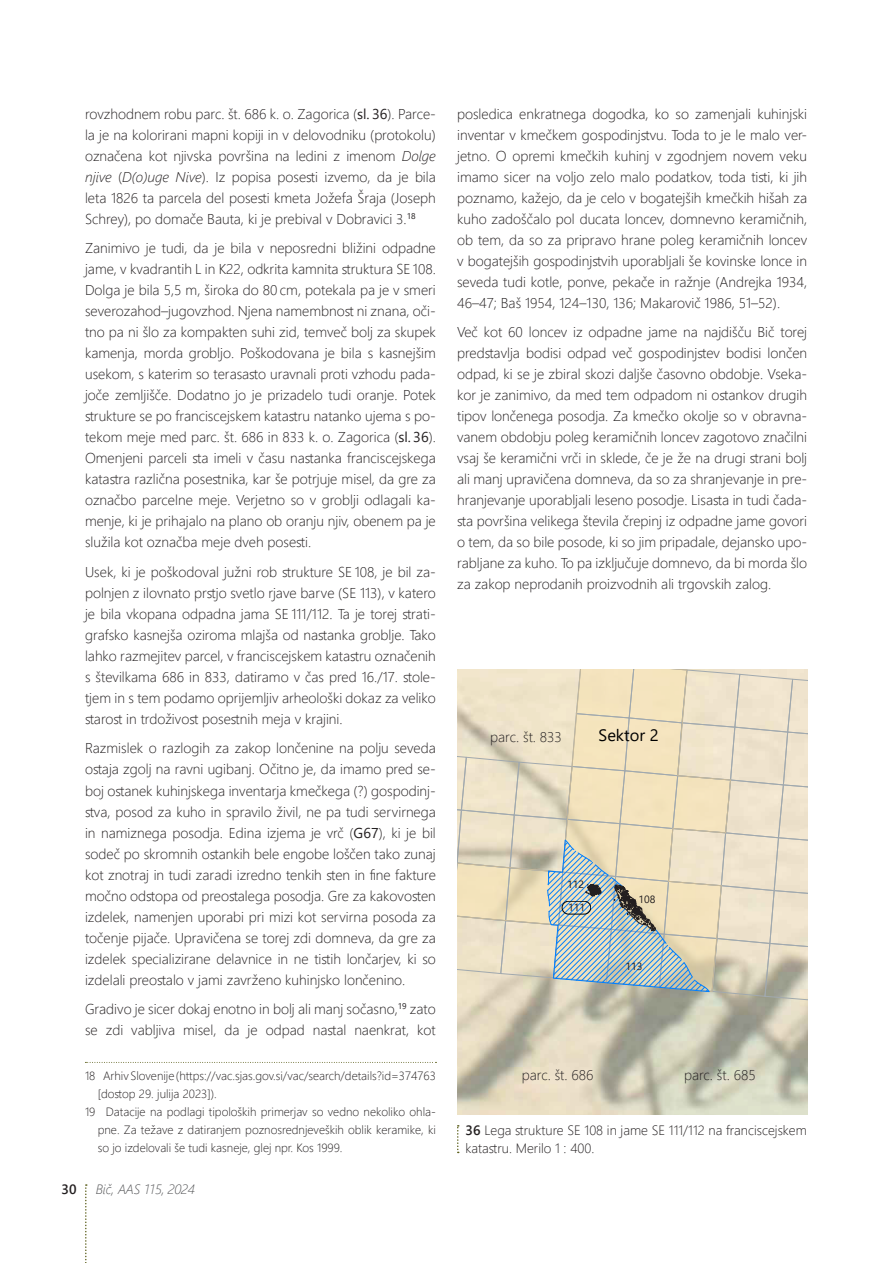
<style>
.page{position:relative;width:893px;height:1263px;background:#fff}
.page>*{position:absolute;margin:0;border:0;box-sizing:border-box;transform-origin:0 0}
.t1{font:16.5px "Segoe UI";color:#000}
.t2{font:300 14.25px/21px "Segoe UI";color:#231f20;text-align:justify}
.t3{font:300 13.5px/18px "Segoe UI";color:#231f20}
.t4{font:italic 300 13.5px "Segoe UI";color:#57585a}
.t5{font:600 13.5px "Segoe UI";color:#231f20}
.t6{font:300 12px "Segoe UI";color:#231f20}
.t7{font:10.5px "Segoe UI";color:#231f20}
.s1{font-weight:400}
.s2{font-style:italic}
.s3{font-weight:600}
</style>
<div class="page">
<svg style="left:85px;top:1062px;width:351px;height:1px"></svg>
<svg style="left:457px;top:670px;width:351px;height:331px;background:#e0d8c1"></svg>
<div style="left:562px;top:901px;width:29px;height:13px;border:1px solid #000;border-radius:6px"></div>
<svg style="left:457px;top:1125px;width:2px;height:28px"></svg>
<svg style="left:85px;top:1184px;width:2px;height:79px"></svg>
<p class="t2" style="left:85px;top:102px;width:352px">rovzhodnem robu parc. št. 686 k. o. Zagorica (<span class="s1">sl. 36</span>). Parce&shy;la je na kolorirani mapni kopiji in v delovodniku (protokolu) označena kot njivska površina na ledini z imenom <span class="s2">Dolge njive</span> (<span class="s2">D(o)uge Nive</span>). Iz popisa posesti izvemo, da je bila leta 1826 ta parcela del posesti kmeta Jožefa Šraja (Joseph Schrey), po domače Bauta, ki je prebival v Dobravici 3.<sup>18</sup></p>
<p class="t2" style="left:85px;top:236px;width:352px">Zanimivo je tudi, da je bila v neposredni bližini odpadne jame, v kvadrantih L in K22, odkrita kamnita struktura SE 108.<br>Dolga je bila 5,5 m, široka do 80 cm, potekala pa je v smeri severozahod–jugovzhod. Njena namembnost ni znana, oči&shy;tno pa ni šlo za kompakten suhi zid, temveč bolj za skupek kamenja, morda grobljo. Poškodovana je bila s kasnejšim usekom, s katerim so terasasto uravnali proti vzhodu pada&shy;joče zemljišče. Dodatno jo je prizadelo tudi oranje. Potek strukture se po franciscejskem katastru natanko ujema s po&shy;tekom meje med parc. št. 686 in 833 k. o. Zagorica (<span class="s1">sl. 36</span>).<br>Omenjeni parceli sta imeli v času nastanka franciscejskega katastra različna posestnika, kar še potrjuje misel, da gre za označbo parcelne meje. Verjetno so v groblji odlagali ka&shy;menje, ki je prihajalo na plano ob oranju njiv, obenem pa je služila kot označba meje dveh posesti.</p>
<p class="t2" style="left:85px;top:560px;width:352px">Usek, ki je poškodoval južni rob strukture SE 108, je bil za&shy;polnjen z ilovnato prstjo svetlo rjave barve (SE 113), v katero je bila vkopana odpadna jama SE 111/112. Ta je torej strati&shy;grafsko kasnejša oziroma mlajša od nastanka groblje. Tako lahko razmejitev parcel, v franciscejskem katastru označenih s številkama 686 in 833, datiramo v čas pred 16./17. stole&shy;tjem in s tem podamo oprijemljiv arheološki dokaz za veliko starost in trdoživost posestnih meja v krajini.</p>
<p class="t2" style="left:85px;top:736px;width:352px">Razmislek o razlogih za zakop lončenine na polju seveda ostaja zgolj na ravni ugibanj. Očitno je, da imamo pred se&shy;boj ostanek kuhinjskega inventarja kmečkega (?) gospodinj&shy;stva, posod za kuho in spravilo živil, ne pa tudi servirnega in namiznega posodja. Edina izjema je vrč (<span class="s1">G67</span>), ki je bil sodeč po skromnih ostankih bele engobe loščen tako zunaj kot znotraj in tudi zaradi izredno tenkih sten in fine fakture močno odstopa od preostalega posodja. Gre za kakovosten izdelek, namenjen uporabi pri mizi kot servirna posoda za točenje pijače. Upravičena se torej zdi domneva, da gre za izdelek specializirane delavnice in ne tistih lončarjev, ki so izdelali preostalo v jami zavrženo kuhinjsko lončenino.</p>
<p class="t2" style="left:85px;top:997px;width:352px">Gradivo je sicer dokaj enotno in bolj ali manj sočasno,<sup>19</sup> zato se zdi vabljiva misel, da je odpad nastal naenkrat, kot</p>
<p class="t6" style="left:85px;top:1065px;width:352px">18 Arhiv Slovenije (https://vac.sjas.gov.si/vac/search/details?id=374763</p>
<p class="t6" style="left:98px;top:1083px;width:121px">[dostop 29. julija 2023]).</p>
<p class="t6" style="left:85px;top:1101px;width:352px">19 Datacije na podlagi tipoloških primerjav so vedno nekoliko ohla-</p>
<p class="t6" style="left:98px;top:1119px;width:340px">pne. Za težave z datiranjem poznosrednjeveških oblik keramike, ki</p>
<p class="t6" style="left:98px;top:1137px;width:246px">so jo izdelovali še tudi kasneje, glej npr. Kos 1999.</p>
<p class="t5" style="left:62px;top:1176px;width:16px">30</p>
<p class="t4" style="left:96px;top:1176px;width:100px">Bič, AAS 115, 2024</p>
<p class="t2" style="left:457px;top:102px;width:352px">posledica enkratnega dogodka, ko so zamenjali kuhinjski inventar v kmečkem gospodinjstvu. Toda to je le malo ver&shy;jetno. O opremi kmečkih kuhinj v zgodnjem novem veku imamo sicer na voljo zelo malo podatkov, toda tisti, ki jih poznamo, kažejo, da je celo v bogatejših kmečkih hišah za kuho zadoščalo pol ducata loncev, domnevno keramičnih, ob tem, da so za pripravo hrane poleg keramičnih loncev v bogatejših gospodinjstvih uporabljali še kovinske lonce in seveda tudi kotle, ponve, pekače in ražnje (Andrejka 1934, 46–47; Baš 1954, 124–130, 136; Makarovič 1986, 51–52).</p>
<p class="t2" style="left:457px;top:320px;width:352px">Več kot 60 loncev iz odpadne jame na najdišču Bič torej predstavlja bodisi odpad več gospodinjstev bodisi lončen odpad, ki se je zbiral skozi daljše časovno obdobje. Vseka&shy;kor je zanimivo, da med tem odpadom ni ostankov drugih tipov lončenega posodja. Za kmečko okolje so v obravna&shy;vanem obdobju poleg keramičnih loncev zagotovo značilni vsaj še keramični vrči in sklede, če je že na drugi strani bolj ali manj upravičena domneva, da so za shranjevanje in pre&shy;hranjevanje uporabljali leseno posodje. Lisasta in tudi čada&shy;sta površina velikega števila črepinj iz odpadne jame govori o tem, da so bile posode, ki so jim pripadale, dejansko upo&shy;rabljane za kuho. To pa izključuje domnevo, da bi morda šlo za zakop neprodanih proizvodnih ali trgovskih zalog.</p>
<p class="t2" style="left:490px;top:725px;width:73px">parc. št. 833</p>
<p class="t1" style="left:599px;top:719px;width:62px">Sektor 2</p>
<p class="t7" style="left:567px;top:875px;width:18px">112</p>
<p class="t7" style="left:568px;top:898px;width:18px">111</p>
<p class="t7" style="left:639px;top:889px;width:18px">108</p>
<p class="t7" style="left:625px;top:956px;width:18px">113</p>
<p class="t2" style="left:522px;top:1063px;width:73px">parc. št. 686</p>
<p class="t2" style="left:684px;top:1063px;width:73px">parc. št. 685</p>
<p class="t3" style="left:466px;top:1120px;width:343px"><span class="s3">36</span> Lega strukture SE 108 in jame SE 111/112 na franciscejskem katastru. Merilo 1 : 400.</p>
</div>
